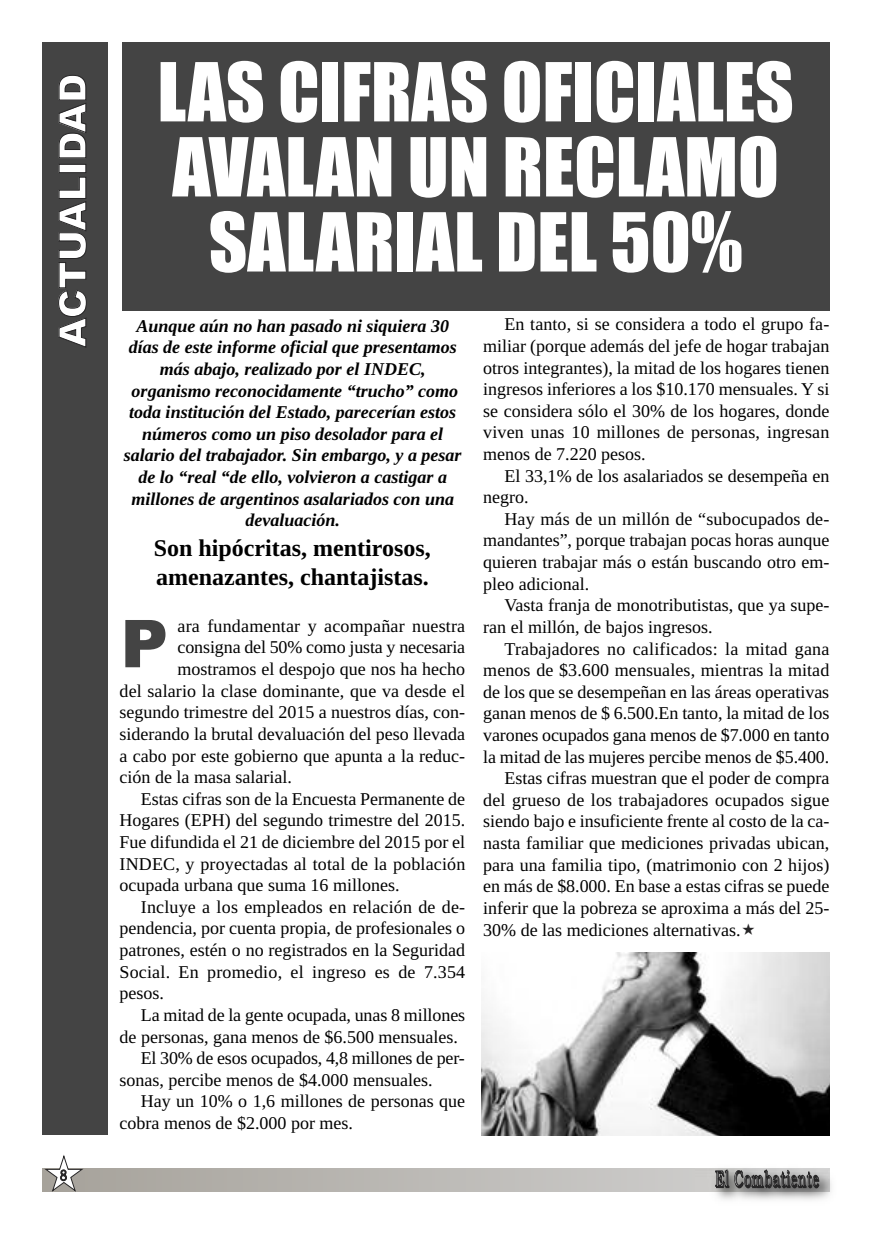
<style>
.page{position:relative;width:872px;height:1234px;background:#fff}
.page>*{position:absolute;margin:0;border:0;box-sizing:border-box;transform-origin:0 0}
.t1{font:75px/75px "Impact";color:#fff;text-align:center}
.t2{font:900 66px "Arial";color:#444}
.t3{font:900 37.5px "Arial";letter-spacing:.01em;color:#fff}
.t4{font:700 24px/28.8px "Liberation Serif";color:#000}
.t5{font:22.5px "Bookman Old Style";letter-spacing:.065em;color:#272627;scale:.55 1}
.t6{font:18px/21.6px "Liberation Serif";color:#000;text-align:justify}
.t7{font:italic 700 18px/21.6px "Liberation Serif";color:#000;text-align:center}
.t8{font:15px "Bookman Old Style";color:#272627;scale:.8 1}
</style>
<div class="page">
<svg style="left:43px;top:1168px;width:652px;height:22px;background:#b9b7b3"></svg>
<img style="left:695px;top:1168px;width:137px;height:32px">
<img style="left:695px;top:1168px;width:134px;height:22px">
<div style="left:122px;top:43px;width:707px;height:268px;background:#444"></div>
<div style="left:43px;top:43px;width:65px;height:1091px;background:#444"></div>
<img style="left:481px;top:952px;width:348px;height:183px">
<svg style="left:46px;top:1168px;width:36px;height:22px"></svg>
<h3 class="t3" style="left:51px;top:347px;width:275px;rotate:-90deg">ACTUALIDAD</h3>
<p class="t8" style="left:60px;top:1166px;width:11px">8</p>
<h1 class="t1" style="left:157px;top:58px;width:638px">LAS CIFRAS OFICIALES<br>AVALAN UN RECLAMO<br>SALARIAL DEL 50%</h1>
<p class="t7" style="left:124px;top:314px;width:339px">Aunque aún no han pasado ni siquiera 30 días de este informe oficial que presentamos más abajo, realizado por el INDEC, organismo reconocidamente “trucho” como toda institución del Estado, parecerían estos números como un piso desolador para el salario del trabajador. Sin embargo, y a pesar de lo “real “de ello, volvieron a castigar a millones de argentinos asalariados con una devaluación.</p>
<h3 class="t4" style="left:154px;top:533px;width:278px">Son hipócritas, mentirosos, amenazantes, chantajistas.</h3>
<p class="t6" style="left:178px;top:614px;width:289px">ara fundamentar y acompañar nuestra</p>
<p class="t6" style="left:178px;top:636px;width:289px">consigna del 50% como justa y necesaria</p>
<p class="t6" style="left:178px;top:658px;width:289px">mostramos el despojo que nos ha hecho</p>
<p class="t6" style="left:120px;top:679px;width:347px">del salario la clase dominante, que va desde el</p>
<p class="t6" style="left:120px;top:701px;width:347px">segundo trimestre del 2015 a nuestros días, con-</p>
<p class="t6" style="left:120px;top:722px;width:347px">siderando la brutal devaluación del peso llevada</p>
<p class="t6" style="left:120px;top:744px;width:347px">a cabo por este gobierno que apunta a la reduc-</p>
<p class="t6" style="left:120px;top:766px;width:174px">ción de la masa salarial.</p>
<p class="t6" style="left:141px;top:787px;width:326px">Estas cifras son de la Encuesta Permanente de</p>
<p class="t6" style="left:120px;top:809px;width:347px">Hogares (EPH) del segundo trimestre del 2015.</p>
<p class="t6" style="left:120px;top:830px;width:347px">Fue difundida el 21 de diciembre del 2015 por el</p>
<p class="t6" style="left:120px;top:852px;width:347px">INDEC, y proyectadas al total de la población</p>
<p class="t6" style="left:120px;top:874px;width:281px">ocupada urbana que suma 16 millones.</p>
<p class="t6" style="left:141px;top:895px;width:326px">Incluye a los empleados en relación de de-</p>
<p class="t6" style="left:120px;top:917px;width:347px">pendencia, por cuenta propia, de profesionales o</p>
<p class="t6" style="left:120px;top:938px;width:347px">patrones, estén o no registrados en la Seguridad</p>
<p class="t6" style="left:120px;top:960px;width:347px">Social. En promedio, el ingreso es de 7.354</p>
<p class="t6" style="left:120px;top:982px;width:46px">pesos.</p>
<p class="t6" style="left:141px;top:1003px;width:326px">La mitad de la gente ocupada, unas 8 millones</p>
<p class="t6" style="left:120px;top:1025px;width:340px">de personas, gana menos de $6.500 mensuales.</p>
<p class="t6" style="left:141px;top:1046px;width:325px">El 30% de esos ocupados, 4,8 millones de per-</p>
<p class="t6" style="left:120px;top:1068px;width:314px">sonas, percibe menos de $4.000 mensuales.</p>
<p class="t6" style="left:141px;top:1090px;width:326px">Hay un 10% o 1,6 millones de personas que</p>
<p class="t6" style="left:120px;top:1111px;width:235px">cobra menos de $2.000 por mes.</p>
<h2 class="t2" style="left:121px;top:605px;width:49px">P</h2>
<p class="t6" style="left:483px;top:313px;width:348px;text-indent:21px">En tanto, si se considera a todo el grupo fa&shy;miliar (porque además del jefe de hogar trabajan otros integrantes), la mitad de los hogares tienen ingresos inferiores a los $10.170 mensuales. Y si se considera sólo el 30% de los hogares, donde viven unas 10 millones de personas, ingresan menos de 7.220 pesos.</p>
<p class="t6" style="left:483px;top:464px;width:348px;text-indent:21px">El 33,1% de los asalariados se desempeña en negro.</p>
<p class="t6" style="left:483px;top:507px;width:348px;text-indent:21px">Hay más de un millón de “subocupados de&shy;mandantes”, porque trabajan pocas horas aunque quieren trabajar más o están buscando otro em&shy;pleo adicional.</p>
<p class="t6" style="left:483px;top:594px;width:348px;text-indent:21px">Vasta franja de monotributistas, que ya supe&shy;ran el millón, de bajos ingresos.</p>
<p class="t6" style="left:504px;top:637px;width:326px">Trabajadores no calificados: la mitad gana</p>
<p class="t6" style="left:483px;top:659px;width:348px">menos de $3.600 mensuales, mientras la mitad</p>
<p class="t6" style="left:483px;top:680px;width:347px">de los que se desempeñan en las áreas operativas</p>
<p class="t6" style="left:483px;top:702px;width:347px">ganan menos de $ 6.500.En tanto, la mitad de los</p>
<p class="t6" style="left:483px;top:723px;width:347px">varones ocupados gana menos de $7.000 en tanto</p>
<p class="t6" style="left:483px;top:745px;width:348px">la mitad de las mujeres percibe menos de $5.400.</p>
<p class="t6" style="left:504px;top:767px;width:326px">Estas cifras muestran que el poder de compra</p>
<p class="t6" style="left:483px;top:788px;width:348px">del grueso de los trabajadores ocupados sigue</p>
<p class="t6" style="left:483px;top:810px;width:348px">siendo bajo e insuficiente frente al costo de la ca-</p>
<p class="t6" style="left:483px;top:831px;width:347px">nasta familiar que mediciones privadas ubican,</p>
<p class="t6" style="left:483px;top:853px;width:347px">para una familia tipo, (matrimonio con 2 hijos)</p>
<p class="t6" style="left:483px;top:875px;width:348px">en más de $8.000. En base a estas cifras se puede</p>
<p class="t6" style="left:483px;top:896px;width:348px">inferir que la pobreza se aproxima a más del 25-</p>
<p class="t6" style="left:483px;top:919px;width:259px">30% de las mediciones alternativas.</p>
<p class="t5" style="left:715px;top:1166px;width:190px">El Combatiente</p>
</div>
